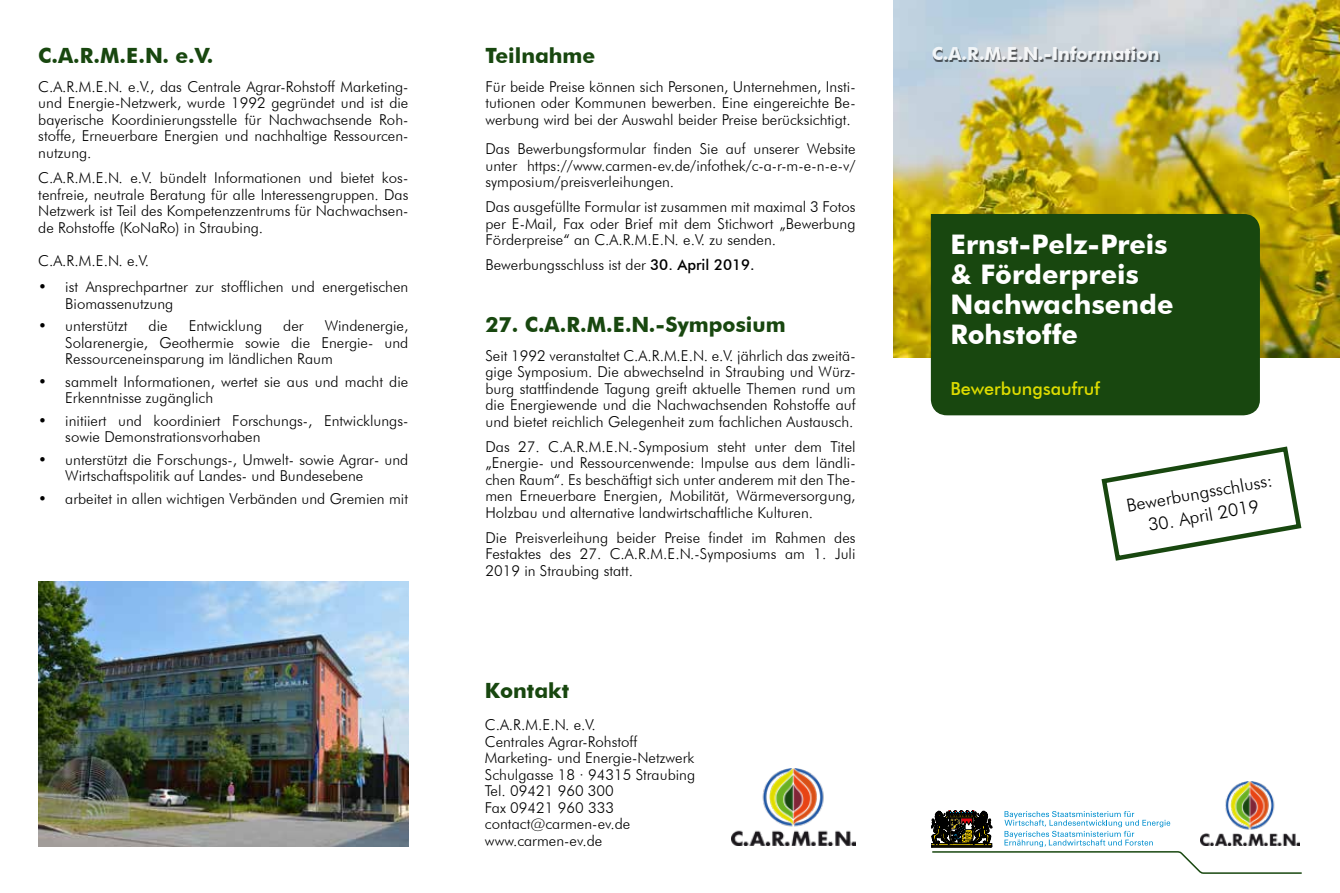
<style>
.page{position:relative;width:1340px;height:893px;background:#fff}
.page>*{position:absolute;margin:0;border:0;box-sizing:border-box;transform-origin:0 0}
.t1{font:700 27px/30px "Futura BT";color:#fff}
.t2{font:700 21px "Futura BT";color:#18470f}
.t3{font:300 18px "Futura BT";color:#000}
.t4{font:700 18px "Futura BT";color:#fff}
.t5{font:500 18px "Futura BT";color:#dedc00}
.t6{font:300 15px/16.5px "Futura BT";color:#000;text-align:justify}
.s1{font-weight:500}
</style>
<div class="page">
<img style="left:893px;top:0;width:446px;height:357px">
<div style="left:933px;top:48px;width:227px;height:14px;background:#000;opacity:.75"></div>
<div style="left:930px;top:213px;width:330px;height:203px;background:#18470f"></div>
<svg style="left:1101px;top:446px;width:201px;height:115px"></svg>
<img style="left:1225px;top:781px;width:50px;height:29px">
<img style="left:731px;top:769px;width:124px;height:77px">
<img style="left:38px;top:581px;width:370px;height:265px">
<svg style="left:931px;top:810px;width:371px;height:64px"></svg>
<h2 class="t2" style="left:38px;top:43px;width:176px">C.A.R.M.E.N. e.V.</h2>
<p class="t6" style="left:38px;top:78px;width:371px">C.A.R.M.E.N. e.V., das Centrale Agrar-Rohstoff Marketing&shy;und Energie-Netzwerk, wurde 1992 gegründet und ist die bayerische Koordinierungsstelle für Nachwachsende Roh&shy;stoffe, Erneuerbare Energien und nachhaltige Ressourcen&shy;nutzung.</p>
<p class="t6" style="left:38px;top:169px;width:371px">C.A.R.M.E.N. e.V. bündelt Informationen und bietet kos&shy;tenfreie, neutrale Beratung für alle Interessengruppen. Das Netzwerk ist Teil des Kompetenzzentrums für Nachwachsen&shy;de Rohstoffe (KoNaRo) in Straubing.</p>
<p class="t6" style="left:38px;top:252px;width:112px">C.A.R.M.E.N. e.V.</p>
<p class="t6" style="left:65px;top:278px;width:344px;text-indent:-27px">• ist Ansprechpartner zur stofflichen und energetischen<br>Biomassenutzung</p>
<p class="t6" style="left:38px;top:317px;width:91px">• unterstützt</p>
<p class="t6" style="left:149px;top:317px;width:21px">die</p>
<p class="t6" style="left:189px;top:317px;width:75px">Entwicklung</p>
<p class="t6" style="left:283px;top:317px;width:22px">der</p>
<p class="t6" style="left:65px;top:317px;width:344px;text-indent:259px">Windenergie, Solarenergie, Geothermie sowie die Energie- und Ressourceneinsparung im ländlichen Raum</p>
<p class="t6" style="left:65px;top:373px;width:344px;text-indent:-27px">• sammelt Informationen, wertet sie aus und macht die<br>Erkenntnisse zugänglich</p>
<p class="t6" style="left:65px;top:412px;width:344px;text-indent:-27px">• initiiert und koordiniert Forschungs-, Entwicklungs&shy;sowie Demonstrationsvorhaben</p>
<p class="t6" style="left:65px;top:451px;width:344px;text-indent:-27px">• unterstützt die Forschungs-, Umwelt- sowie Agrar- und<br>Wirtschaftspolitik auf Landes- und Bundesebene</p>
<p class="t6" style="left:38px;top:490px;width:371px">• arbeitet in allen wichtigen Verbänden und Gremien mit</p>
<h2 class="t2" style="left:485px;top:42px;width:111px">Teilnahme</h2>
<p class="t6" style="left:485px;top:78px;width:371px">Für beide Preise können sich Personen, Unternehmen, Insti&shy;tutionen oder Kommunen bewerben. Eine eingereichte Be&shy;werbung wird bei der Auswahl beider Preise berücksichtigt.</p>
<p class="t6" style="left:485px;top:140px;width:371px">Das Bewerbungsformular finden Sie auf unserer Website unter https://www.carmen-ev.de/infothek/c-a-r-m-e-n-e-v/ symposium/preisverleihungen.</p>
<p class="t6" style="left:485px;top:198px;width:371px">Das ausgefüllte Formular ist zusammen mit maximal 3 Fotos per E-Mail, Fax oder Brief mit dem Stichwort „Bewerbung Förderpreise“ an C.A.R.M.E.N. e.V. zu senden.</p>
<p class="t6" style="left:485px;top:256px;width:271px">Bewerbungsschluss ist der <span class="s1">30. April 2019.</span></p>
<h2 class="t2" style="left:485px;top:312px;width:302px">27. C.A.R.M.E.N.-Symposium</h2>
<p class="t6" style="left:485px;top:347px;width:371px">Seit 1992 veranstaltet C.A.R.M.E.N. e.V. jährlich das zweitä&shy;gige Symposium. Die abwechselnd in Straubing und Würz&shy;burg stattfindende Tagung greift aktuelle Themen rund um die Energiewende und die Nachwachsenden Rohstoffe auf und bietet reichlich Gelegenheit zum fachlichen Austausch.</p>
<p class="t6" style="left:485px;top:438px;width:371px">Das 27. C.A.R.M.E.N.-Symposium steht unter dem Titel „Energie- und Ressourcenwende: Impulse aus dem ländli&shy;chen Raum“. Es beschäftigt sich unter anderem mit den The&shy;men Erneuerbare Energien, Mobilität, Wärmeversorgung, Holzbau und alternative landwirtschaftliche Kulturen.</p>
<p class="t6" style="left:485px;top:529px;width:371px">Die Preisverleihung beider Preise findet im Rahmen des Festaktes des 27. C.A.R.M.E.N.-Symposiums am 1. Juli 2019 in Straubing statt.</p>
<h2 class="t2" style="left:485px;top:677px;width:86px">Kontakt</h2>
<p class="t6" style="left:485px;top:717px;width:212px;text-align:left">C.A.R.M.E.N. e.V.<br>Centrales Agrar-Rohstoff<br>Marketing- und Energie-Netzwerk<br>Schulgasse 18 · 94315 Straubing<br>Tel. 09421 960 300<br>Fax 09421 960 333 contact@carmen-ev.de www.carmen-ev.de</p>
<p class="t4" style="left:931px;top:43px;width:229px">C.A.R.M.E.N.-Information</p>
<h1 class="t1" style="left:950px;top:229px;width:225px">Ernst-Pelz-Preis &amp; Förderpreis<br>Nachwachsende<br>Rohstoffe</h1>
<p class="t5" style="left:950px;top:378px;width:151px">Bewerbungsaufruf</p>
<p class="t3" style="left:1124px;top:495px;width:149px;rotate:-10deg">Bewerbungsschluss:</p>
<p class="t3" style="left:1146px;top:514px;width:114px;rotate:-10deg">30. April 2019</p>
</div>
